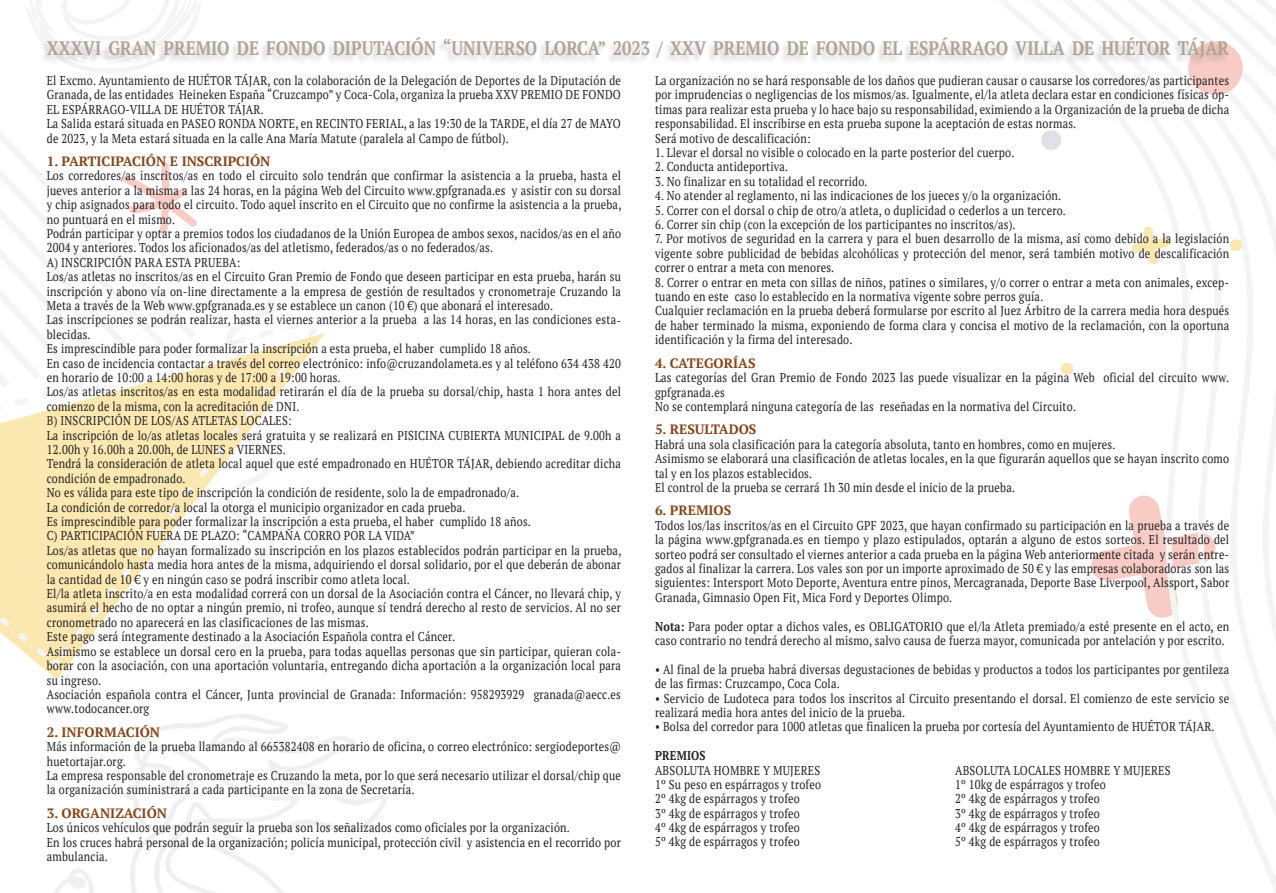
<style>
.page{position:relative;width:1276px;height:893px;background:#fff}
.page>*{position:absolute;margin:0;border:0;box-sizing:border-box;transform-origin:0 0}
.t1{font:700 19.5px "PT Serif";color:#b0a499;scale:.85 1}
.t2{font:700 13.5px "PT Serif";color:#864415}
.t3{font:12.75px/14.4px "PT Serif";letter-spacing:.02em;color:#231f20;scale:.85 1}
.t4{font:700 12.75px "PT Serif";letter-spacing:.02em;color:#231f20;scale:.85 1}
.s1{font-weight:700}
</style>
<div class="page">
<svg style="left:998px;top:0;width:278px;height:892px"></svg>
<svg style="left:1109px;top:0;width:167px;height:205px"></svg>
<div style="left:1041px;top:130px;width:20px;height:20px;background:#e0e0e6;border-radius:50%"></div>
<svg style="left:1060px;top:362px;width:14px;height:13px"></svg>
<svg style="left:1131px;top:226px;width:39px;height:39px"></svg>
<svg style="left:1229px;top:239px;width:13px;height:12px"></svg>
<svg style="left:319px;top:315px;width:7px;height:7px"></svg>
<svg style="left:0;top:132px;width:301px;height:540px"></svg>
<svg style="left:27px;top:0;width:174px;height:73px"></svg>
<div style="left:39px;top:38px;width:1189px;height:29px;background:#231f20;opacity:.2"></div>
<h1 class="t1" style="left:47px;top:35px;width:1392px">XXXVI GRAN PREMIO DE FONDO DIPUTACIÓN “UNIVERSO LORCA” 2023 / XXV PREMIO DE FONDO EL ESPÁRRAGO VILLA DE HUÉTOR TÁJAR</h1>
<p class="t3" style="left:47px;top:73px;width:677px">El Excmo. Ayuntamiento de HUÉTOR TÁJAR, con la colaboración de la Delegación de Deportes de la Diputación de Granada, de las entidades Heineken España “Cruzcampo” y Coca-Cola, organiza la prueba XXV PREMIO DE FONDO EL ESPÁRRAGO-VILLA DE HUÉTOR TÁJAR.<br>La Salida estará situada en PASEO RONDA NORTE, en RECINTO FERIAL, a las 19:30 de la TARDE, el día 27 de MAYO de 2023, y la Meta estará situada en la calle Ana María Matute (paralela al Campo de fútbol).</p>
<p class="t2" style="left:47px;top:152px;width:225px">1. PARTICIPACIÓN E INSCRIPCIÓN</p>
<p class="t3" style="left:47px;top:169px;width:677px">Los corredores/as inscritos/as en todo el circuito solo tendrán que confirmar la asistencia a la prueba, hasta el jueves anterior a la misma a las 24 horas, en la página Web del Circuito www.gpfgranada.es y asistir con su dorsal y chip asignados para todo el circuito. Todo aquel inscrito en el Circuito que no confirme la asistencia a la prueba, no puntuará en el mismo.<br>Podrán participar y optar a premios todos los ciudadanos de la Unión Europea de ambos sexos, nacidos/as en el año 2004 y anteriores. Todos los aficionados/as del atletismo, federados/as o no federados/as.<br>A) INSCRIPCIÓN PARA ESTA PRUEBA:<br>Los/as atletas no inscritos/as en el Circuito Gran Premio de Fondo que deseen participar en esta prueba, harán su inscripción y abono vía on-line directamente a la empresa de gestión de resultados y cronometraje Cruzando la Meta a través de la Web www.gpfgranada.es y se establece un canon (10 €) que abonará el interesado.<br>Las inscripciones se podrán realizar, hasta el viernes anterior a la prueba a las 14 horas, en las condiciones esta&shy;blecidas.<br>Es imprescindible para poder formalizar la inscripción a esta prueba, el haber cumplido 18 años.<br>En caso de incidencia contactar a través del correo electrónico: info@cruzandolameta.es y al teléfono 634 438 420 en horario de 10:00 a 14:00 horas y de 17:00 a 19:00 horas.<br>Los/as atletas inscritos/as en esta modalidad retirarán el día de la prueba su dorsal/chip, hasta 1 hora antes del comienzo de la misma, con la acreditación de DNI.<br>B) INSCRIPCIÓN DE LOS/AS ATLETAS LOCALES:<br>La inscripción de lo/as atletas locales será gratuita y se realizará en PISICINA CUBIERTA MUNICIPAL de 9.00h a 12.00h y 16.00h a 20.00h, de LUNES a VIERNES.<br>Tendrá la consideración de atleta local aquel que esté empadronado en HUÉTOR TÁJAR, debiendo acreditar dicha condición de empadronado.<br>No es válida para este tipo de inscripción la condición de residente, solo la de empadronado/a.<br>La condición de corredor/a local la otorga el municipio organizador en cada prueba.<br>Es imprescindible para poder formalizar la inscripción a esta prueba, el haber cumplido 18 años.<br>C) PARTICIPACIÓN FUERA DE PLAZO: “CAMPAÑA CORRO POR LA VIDA”<br>Los/as atletas que no hayan formalizado su inscripción en los plazos establecidos podrán participar en la prueba, comunicándolo hasta media hora antes de la misma, adquiriendo el dorsal solidario, por el que deberán de abonar la cantidad de 10 € y en ningún caso se podrá inscribir como atleta local.<br>El/la atleta inscrito/a en esta modalidad correrá con un dorsal de la Asociación contra el Cáncer, no llevará chip, y asumirá el hecho de no optar a ningún premio, ni trofeo, aunque sí tendrá derecho al resto de servicios. Al no ser cronometrado no aparecerá en las clasificaciones de las mismas.<br>Este pago será íntegramente destinado a la Asociación Española contra el Cáncer.<br>Asimismo se establece un dorsal cero en la prueba, para todas aquellas personas que sin participar, quieran cola&shy;borar con la asociación, con una aportación voluntaria, entregando dicha aportación a la organización local para su ingreso.<br>Asociación española contra el Cáncer, Junta provincial de Granada: Información: 958293929 granada@aecc.es www.todocancer.org</p>
<p class="t2" style="left:47px;top:723px;width:115px">2. INFORMACIÓN</p>
<p class="t3" style="left:47px;top:739px;width:677px">Más información de la prueba llamando al 665382408 en horario de oficina, o correo electrónico: sergiodeportes@ huetortajar.org.<br>La empresa responsable del cronometraje es Cruzando la meta, por lo que será necesario utilizar el dorsal/chip que la organización suministrará a cada participante en la zona de Secretaría.</p>
<p class="t2" style="left:47px;top:804px;width:122px">3. ORGANIZACIÓN</p>
<p class="t3" style="left:47px;top:820px;width:677px">Los únicos vehículos que podrán seguir la prueba son los señalizados como oficiales por la organización.<br>En los cruces habrá personal de la organización; policía municipal, protección civil y asistencia en el recorrido por ambulancia.</p>
<p class="t3" style="left:655px;top:73px;width:677px">La organización no se hará responsable de los daños que pudieran causar o causarse los corredores/as participantes por imprudencias o negligencias de los mismos/as. Igualmente, el/la atleta declara estar en condiciones físicas óp&shy;timas para realizar esta prueba y lo hace bajo su responsabilidad, eximiendo a la Organización de la prueba de dicha responsabilidad. El inscribirse en esta prueba supone la aceptación de estas normas.<br>Será motivo de descalificación:</p>
<p class="t3" style="left:655px;top:145px;width:424px">1. Llevar el dorsal no visible o colocado en la parte posterior del cuerpo.</p>
<p class="t3" style="left:655px;top:160px;width:158px">2. Conducta antideportiva.</p>
<p class="t3" style="left:655px;top:174px;width:252px">3. No finalizar en su totalidad el recorrido.</p>
<p class="t3" style="left:655px;top:188px;width:479px">4. No atender al reglamento, ni las indicaciones de los jueces y/o la organización.</p>
<p class="t3" style="left:655px;top:203px;width:485px">5. Correr con el dorsal o chip de otro/a atleta, o duplicidad o cederlos a un tercero.</p>
<p class="t3" style="left:655px;top:217px;width:426px">6. Correr sin chip (con la excepción de los participantes no inscritos/as).</p>
<p class="t3" style="left:655px;top:232px;width:677px;text-align:justify">7. Por motivos de seguridad en la carrera y para el buen desarrollo de la misma, así como debido a la legislación vigente sobre publicidad de bebidas alcohólicas y protección del menor, será también motivo de descalificación correr o entrar a meta con menores.</p>
<p class="t3" style="left:655px;top:275px;width:677px">8. Correr o entrar en meta con sillas de niños, patines o similares, y/o correr o entrar a meta con animales, excep&shy;tuando en este caso lo establecido en la normativa vigente sobre perros guía.<br>Cualquier reclamación en la prueba deberá formularse por escrito al Juez Árbitro de la carrera media hora después de haber terminado la misma, exponiendo de forma clara y concisa el motivo de la reclamación, con la oportuna identificación y la firma del interesado.</p>
<p class="t2" style="left:655px;top:354px;width:102px">4. CATEGORÍAS</p>
<p class="t3" style="left:655px;top:370px;width:677px">Las categorías del Gran Premio de Fondo 2023 las puede visualizar en la página Web oficial del circuito www. gpfgranada.es<br>No se contemplará ninguna categoría de las reseñadas en la normativa del Circuito.</p>
<p class="t2" style="left:655px;top:420px;width:103px">5. RESULTADOS</p>
<p class="t3" style="left:655px;top:437px;width:677px">Habrá una sola clasificación para la categoría absoluta, tanto en hombres, como en mujeres.<br>Asimismo se elaborará una clasificación de atletas locales, en la que figurarán aquellos que se hayan inscrito como tal y en los plazos establecidos.<br>El control de la prueba se cerrará 1h 30 min desde el inicio de la prueba.</p>
<p class="t2" style="left:655px;top:501px;width:78px">6. PREMIOS</p>
<p class="t3" style="left:655px;top:518px;width:677px;text-align:justify">Todos los/las inscritos/as en el Circuito GPF 2023, que hayan confirmado su participación en la prueba a través de la página www.gpfgranada.es en tiempo y plazo estipulados, optarán a alguno de estos sorteos. El resultado del sorteo podrá ser consultado el viernes anterior a cada prueba en la página Web anteriormente citada y serán entre&shy;gados al finalizar la carrera. Los vales son por un importe aproximado de 50 € y las empresas colaboradoras son las siguientes: Intersport Moto Deporte, Aventura entre pinos, Mercagranada, Deporte Base Liverpool, Alssport, Sabor Granada, Gimnasio Open Fit, Mica Ford y Deportes Olimpo.</p>
<p class="t3" style="left:655px;top:619px;width:677px"><span class="s1">Nota:</span> Para poder optar a dichos vales, es OBLIGATORIO que el/la Atleta premiado/a esté presente en el acto, en caso contrario no tendrá derecho al mismo, salvo causa de fuerza mayor, comunicada por antelación y por escrito.</p>
<p class="t3" style="left:655px;top:662px;width:677px">• Al final de la prueba habrá diversas degustaciones de bebidas y productos a todos los participantes por gentileza de las firmas: Cruzcampo, Coca Cola.</p>
<p class="t3" style="left:655px;top:691px;width:677px">• Servicio de Ludoteca para todos los inscritos al Circuito presentando el dorsal. El comienzo de este servicio se realizará media hora antes del inicio de la prueba.</p>
<p class="t3" style="left:655px;top:719px;width:660px">• Bolsa del corredor para 1000 atletas que finalicen la prueba por cortesía del Ayuntamiento de HUÉTOR TÁJAR.</p>
<p class="t4" style="left:655px;top:747px;width:61px">PREMIOS</p>
<p class="t3" style="left:655px;top:763px;width:196px">ABSOLUTA HOMBRE Y MUJERES</p>
<p class="t3" style="left:955px;top:763px;width:255px">ABSOLUTA LOCALES HOMBRE Y MUJERES</p>
<p class="t3" style="left:655px;top:777px;width:197px">1º Su peso en espárragos y trofeo</p>
<p class="t3" style="left:955px;top:777px;width:179px">1º 10kg de espárragos y trofeo</p>
<p class="t3" style="left:655px;top:791px;width:172px">2º 4kg de espárragos y trofeo</p>
<p class="t3" style="left:955px;top:791px;width:172px">2º 4kg de espárragos y trofeo</p>
<p class="t3" style="left:655px;top:806px;width:172px">3º 4kg de espárragos y trofeo</p>
<p class="t3" style="left:955px;top:806px;width:172px">3º 4kg de espárragos y trofeo</p>
<p class="t3" style="left:655px;top:820px;width:172px">4º 4kg de espárragos y trofeo</p>
<p class="t3" style="left:955px;top:820px;width:172px">4º 4kg de espárragos y trofeo</p>
<p class="t3" style="left:655px;top:835px;width:172px">5º 4kg de espárragos y trofeo</p>
<p class="t3" style="left:955px;top:835px;width:172px">5º 4kg de espárragos y trofeo</p>
</div>
